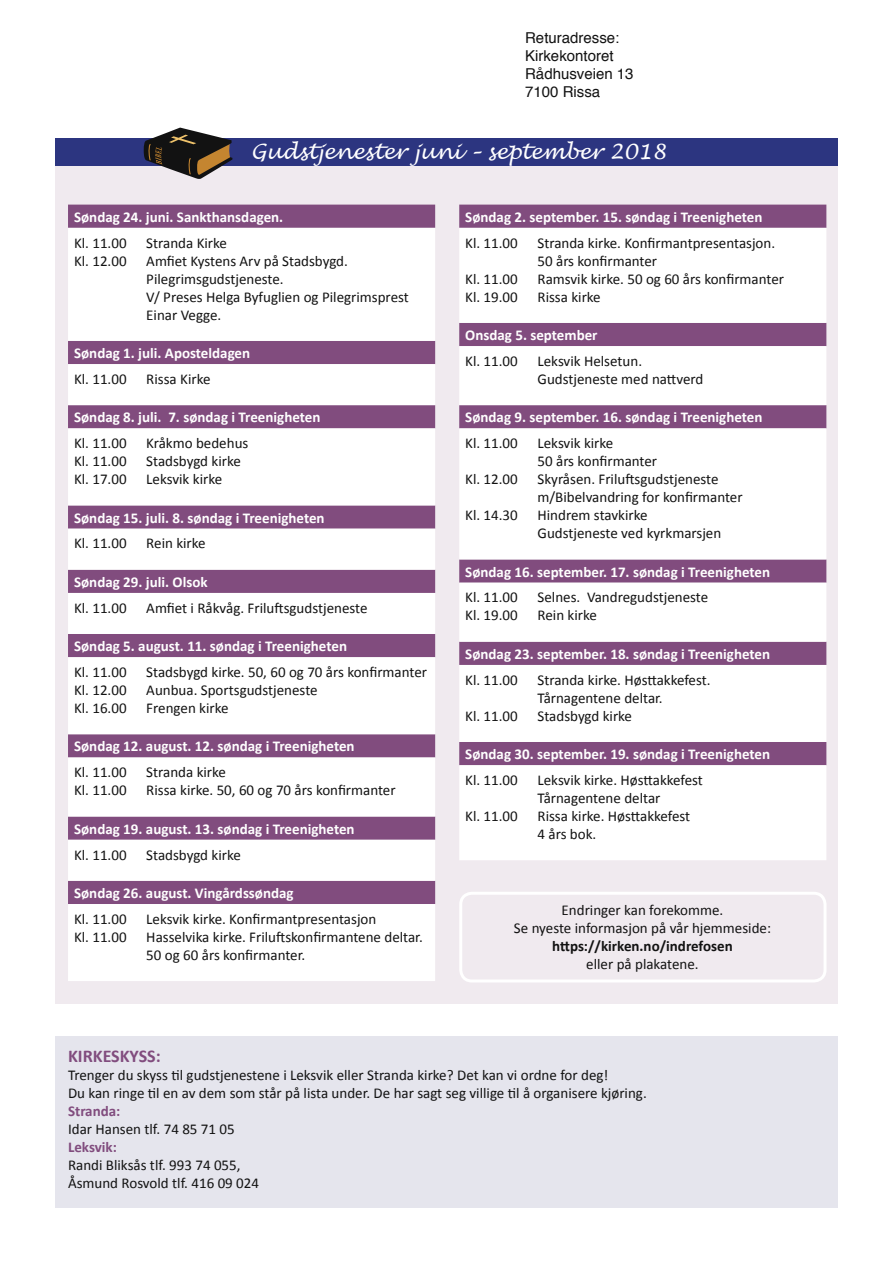
<style>
.page{position:relative;width:893px;height:1263px;background:#fff}
.page>*{position:absolute;margin:0;border:0;box-sizing:border-box;transform-origin:0 0}
.t1{font:italic 21px "Lucida Handwriting";color:#fff}
.t2{font:700 18px "Calibri";color:#814c7e}
.t3{font:15px/18px "Calibri";color:#121212}
.t4{font:700 15px "Calibri";color:#fff}
.t5{font:15px/18px "Helvetica";color:#121212}
.t6{font:700 15px "Calibri";color:#121212}
.t7{font:700 15px "Calibri";color:#814c7e}
</style>
<div class="page">
<div style="left:55px;top:166px;width:783px;height:838px;background:#f0eaef"></div>
<div style="left:68px;top:205px;width:367px;height:23px;background:#814c7e"></div>
<svg style="left:68px;top:228px;width:367px;height:753px;background:#e0d3df"></svg>
<div style="left:459px;top:205px;width:367px;height:23px;background:#814c7e"></div>
<svg style="left:459px;top:228px;width:367px;height:632px;background:#e8dee7"></svg>
<div style="left:55px;top:138px;width:783px;height:28px;background:#2c3580"></div>
<svg style="left:144px;top:128px;width:88px;height:51px"></svg>
<div style="left:55px;top:1036px;width:783px;height:172px;background:#e5e5ed"></div>
<div style="left:459px;top:892px;width:367px;height:90px;border:3px solid #fff;border-radius:11px"></div>
<p class="t5" style="left:525px;top:29px;width:110px">Returadresse:<br>Kirkekontoret<br>Rådhusveien 13<br>7100 Rissa</p>
<h1 class="t1" style="left:251px;top:139px;width:417px">Gudstjenester juni – september 2018</h1>
<p class="t4" style="left:74px;top:207px;width:211px">Søndag 24. juni. Sankthansdagen.</p>
<p class="t3" style="left:74px;top:234px;width:54px">Kl. 11.00<br>Kl. 12.00</p>
<p class="t3" style="left:146px;top:234px;width:264px">Stranda Kirke<br>Amfiet Kystens Arv på Stadsbygd.<br>Pilegrimsgudstjeneste.<br>V/ Preses Helga Byfuglien og Pilegrimsprest<br>Einar Vegge.</p>
<p class="t4" style="left:74px;top:344px;width:178px">Søndag 1. juli. Aposteldagen</p>
<p class="t3" style="left:74px;top:370px;width:54px">Kl. 11.00</p>
<p class="t3" style="left:146px;top:370px;width:66px">Rissa Kirke</p>
<p class="t4" style="left:74px;top:408px;width:248px">Søndag 8. juli. 7. søndag i Treenigheten</p>
<p class="t3" style="left:74px;top:434px;width:54px;text-align:justify">Kl. 11.00<br>Kl. 11.00<br>Kl. 17.00</p>
<p class="t3" style="left:146px;top:434px;width:104px">Kråkmo bedehus<br>Stadsbygd kirke<br>Leksvik kirke</p>
<p class="t4" style="left:74px;top:508px;width:252px">Søndag 15. juli. 8. søndag i Treenigheten</p>
<p class="t3" style="left:74px;top:534px;width:54px">Kl. 11.00</p>
<p class="t3" style="left:146px;top:534px;width:61px">Rein kirke</p>
<p class="t4" style="left:74px;top:572px;width:135px">Søndag 29. juli. Olsok</p>
<p class="t3" style="left:74px;top:599px;width:54px">Kl. 11.00</p>
<p class="t3" style="left:146px;top:599px;width:223px">Amfiet i Råkvåg. Friluftsgudstjeneste</p>
<p class="t4" style="left:74px;top:637px;width:274px">Søndag 5. august. 11. søndag i Treenigheten</p>
<p class="t3" style="left:74px;top:663px;width:54px;text-align:justify">Kl. 11.00<br>Kl. 12.00<br>Kl. 16.00</p>
<p class="t3" style="left:146px;top:663px;width:282px">Stadsbygd kirke. 50, 60 og 70 års konfirmanter<br>Aunbua. Sportsgudstjeneste<br>Frengen kirke</p>
<p class="t4" style="left:74px;top:737px;width:282px">Søndag 12. august. 12. søndag i Treenigheten</p>
<p class="t3" style="left:74px;top:763px;width:54px">Kl. 11.00<br>Kl. 11.00</p>
<p class="t3" style="left:146px;top:763px;width:251px">Stranda kirke<br>Rissa kirke. 50, 60 og 70 års konfirmanter</p>
<p class="t4" style="left:74px;top:819px;width:282px">Søndag 19. august. 13. søndag i Treenigheten</p>
<p class="t3" style="left:74px;top:845px;width:54px">Kl. 11.00</p>
<p class="t3" style="left:146px;top:845px;width:96px">Stadsbygd kirke</p>
<p class="t4" style="left:74px;top:883px;width:221px">Søndag 26. august. Vingårdssøndag</p>
<p class="t3" style="left:74px;top:910px;width:54px">Kl. 11.00<br>Kl. 11.00</p>
<p class="t3" style="left:146px;top:910px;width:278px">Leksvik kirke. Konfirmantpresentasjon<br>Hasselvika kirke. Friluftskonfirmantene deltar.<br>50 og 60 års konfirmanter.</p>
<p class="t4" style="left:465px;top:207px;width:299px">Søndag 2. september. 15. søndag i Treenigheten</p>
<p class="t3" style="left:465px;top:234px;width:54px">Kl. 11.00</p>
<p class="t3" style="left:465px;top:270px;width:54px">Kl. 11.00<br>Kl. 19.00</p>
<p class="t3" style="left:537px;top:234px;width:248px">Stranda kirke. Konfirmantpresentasjon.<br>50 års konfirmanter<br>Ramsvik kirke. 50 og 60 års konfirmanter<br>Rissa kirke</p>
<p class="t4" style="left:465px;top:326px;width:134px">Onsdag 5. september</p>
<p class="t3" style="left:465px;top:352px;width:54px">Kl. 11.00</p>
<p class="t3" style="left:537px;top:352px;width:167px">Leksvik Helsetun.<br>Gudstjeneste med nattverd</p>
<p class="t4" style="left:465px;top:408px;width:299px">Søndag 9. september. 16. søndag i Treenigheten</p>
<p class="t3" style="left:465px;top:434px;width:54px">Kl. 11.00</p>
<p class="t3" style="left:465px;top:470px;width:54px">Kl. 12.00</p>
<p class="t3" style="left:465px;top:506px;width:54px">Kl. 14.30</p>
<p class="t3" style="left:537px;top:434px;width:207px">Leksvik kirke<br>50 års konfirmanter<br>Skyråsen. Friluftsgudstjeneste m/Bibelvandring for konfirmanter<br>Hindrem stavkirke<br>Gudstjeneste ved kyrkmarsjen</p>
<p class="t4" style="left:465px;top:562px;width:306px">Søndag 16. september. 17. søndag i Treenigheten</p>
<p class="t3" style="left:465px;top:588px;width:54px">Kl. 11.00<br>Kl. 19.00</p>
<p class="t3" style="left:537px;top:588px;width:172px">Selnes. Vandregudstjeneste<br>Rein kirke</p>
<p class="t4" style="left:465px;top:644px;width:306px">Søndag 23. september. 18. søndag i Treenigheten</p>
<p class="t3" style="left:465px;top:671px;width:54px">Kl. 11.00</p>
<p class="t3" style="left:465px;top:707px;width:54px">Kl. 11.00</p>
<p class="t3" style="left:537px;top:671px;width:174px">Stranda kirke. Høsttakkefest.<br>Tårnagentene deltar.<br>Stadsbygd kirke</p>
<p class="t4" style="left:465px;top:745px;width:306px">Søndag 30. september. 19. søndag i Treenigheten</p>
<p class="t3" style="left:465px;top:771px;width:54px">Kl. 11.00</p>
<p class="t3" style="left:465px;top:807px;width:54px">Kl. 11.00</p>
<p class="t3" style="left:537px;top:771px;width:167px">Leksvik kirke. Høsttakkefest<br>Tårnagentene deltar<br>Rissa kirke. Høsttakkefest<br>4 års bok.</p>
<p class="t3" style="left:514px;top:901px;width:259px;text-align:center">Endringer kan forekomme.<br>Se nyeste informasjon på vår hjemmeside:</p>
<p class="t6" style="left:552px;top:936px;width:182px">https://kirken.no/indrefosen</p>
<p class="t3" style="left:586px;top:955px;width:114px">eller på plakatene.</p>
<p class="t2" style="left:68px;top:1045px;width:94px">KIRKESKYSS:</p>
<p class="t3" style="left:68px;top:1066px;width:580px">Trenger du skyss til gudstjenestene i Leksvik eller Stranda kirke? Det kan vi ordne for deg!<br>Du kan ringe til en av dem som står på lista under. De har sagt seg villige til å organisere kjøring.</p>
<p class="t7" style="left:68px;top:1102px;width:54px">Stranda:</p>
<p class="t3" style="left:68px;top:1120px;width:168px">Idar Hansen tlf. 74 85 71 05</p>
<p class="t7" style="left:68px;top:1138px;width:50px">Leksvik:</p>
<p class="t3" style="left:68px;top:1156px;width:193px">Randi Bliksås tlf. 993 74 055,<br>Åsmund Rosvold tlf. 416 09 024</p>
</div>
